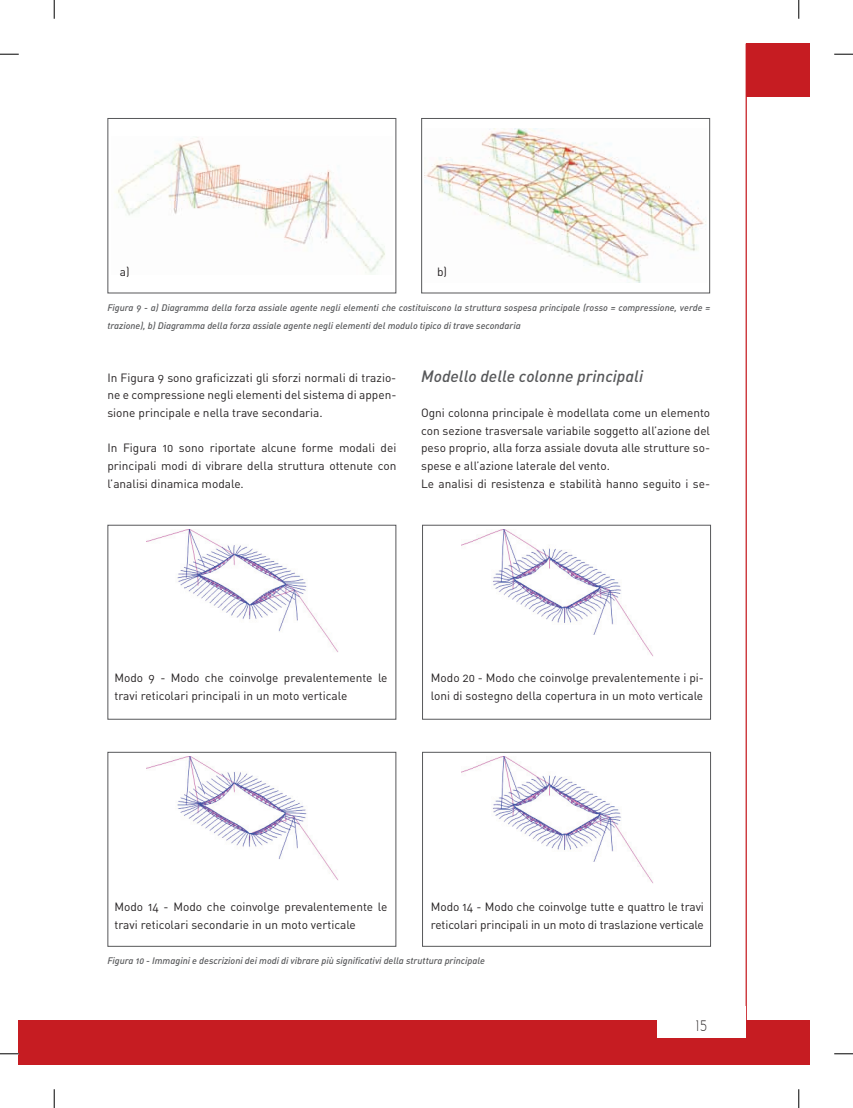
<style>
.page{position:relative;width:853px;height:1108px;background:#fff}
.page>*{position:absolute;margin:0;border:0;box-sizing:border-box;transform-origin:0 0}
.t1{font:16.25px "DIN Medium Italic Alt";color:#57585a}
.t2{font:15px "Capsuula";color:#231f20}
.t3{font:11.88px/17.6px "DIN Regular Alternate";letter-spacing:-.005em;color:#231f20}
.t4{font:9.38px/17.6px "DIN Medium Italic Alt";color:#57585a}
</style>
<div class="page">
<div style="left:19px;top:1020px;width:35px;height:44px;background:#c61c22"></div>
<div style="left:745px;top:44px;width:64px;height:53px;background:#c61c22"></div>
<hr style="left:745px;top:44px;width:1px;height:1020px;background:#c61c22">
<div style="left:54px;top:1020px;width:755px;height:44px;background:#c61c22"></div>
<div style="left:657px;top:1006px;width:88px;height:31px;background:#fff"></div>
<img style="left:116px;top:137px;width:269px;height:136px">
<div style="left:107px;top:118px;width:289px;height:175px;border:1px solid #57585a"></div>
<img style="left:425px;top:129px;width:281px;height:153px">
<div style="left:421px;top:118px;width:289px;height:175px;border:1px solid #57585a"></div>
<img style="left:146px;top:530px;width:192px;height:122px">
<div style="left:107px;top:525px;width:289px;height:194px;border:1px solid #57585a"></div>
<img style="left:146px;top:757px;width:192px;height:123px">
<div style="left:107px;top:752px;width:289px;height:194px;border:1px solid #57585a"></div>
<img style="left:461px;top:530px;width:192px;height:126px">
<div style="left:422px;top:525px;width:289px;height:194px;border:1px solid #57585a"></div>
<img style="left:461px;top:757px;width:192px;height:126px">
<div style="left:422px;top:752px;width:289px;height:194px;border:1px solid #57585a"></div>
<svg style="left:0;top:53px;width:19px;height:2px"></svg>
<svg style="left:834px;top:53px;width:18px;height:2px"></svg>
<svg style="left:0;top:1053px;width:19px;height:1px"></svg>
<svg style="left:834px;top:1053px;width:18px;height:1px"></svg>
<svg style="left:53px;top:0;width:2px;height:19px"></svg>
<svg style="left:53px;top:1089px;width:2px;height:19px"></svg>
<svg style="left:798px;top:0;width:1px;height:19px"></svg>
<svg style="left:798px;top:1089px;width:1px;height:19px"></svg>
<p class="t3" style="left:120px;top:262px;width:11px">a)</p>
<p class="t3" style="left:437px;top:262px;width:12px">b)</p>
<p class="t4" style="left:107px;top:298px;width:604px">Figura 9 - a) Diagramma della forza assiale agente negli elementi che costituiscono la struttura sospesa principale (rosso = compressione, verde = trazione), b) Diagramma della forza assiale agente negli elementi del modulo tipico di trave secondaria</p>
<p class="t3" style="left:107px;top:368px;width:290px;text-align:justify">In Figura 9 sono graficizzati gli sforzi normali di trazio&shy;ne e compressione negli elementi del sistema di appen&shy;sione principale e nella trave secondaria.</p>
<p class="t3" style="left:107px;top:439px;width:290px;text-align:justify">In Figura 10 sono riportate alcune forme modali dei principali modi di vibrare della struttura ottenute con l’analisi dinamica modale.</p>
<h1 class="t1" style="left:421px;top:365px;width:223px">Modello delle colonne principali</h1>
<p class="t3" style="left:421px;top:404px;width:290px">Ogni colonna principale è modellata come un elemento con sezione trasversale variabile soggetto all’azione del peso proprio, alla forza assiale dovuta alle strutture so&shy;spese e all’azione laterale del vento.<br>Le analisi di resistenza e stabilità hanno seguito i se-</p>
<p class="t3" style="left:114px;top:668px;width:274px">Modo 9 - Modo che coinvolge prevalentemente le travi reticolari principali in un moto verticale</p>
<p class="t3" style="left:431px;top:668px;width:274px">Modo 20 - Modo che coinvolge prevalentemente i pi&shy;loni di sostegno della copertura in un moto verticale</p>
<p class="t3" style="left:431px;top:898px;width:274px">Modo 14 - Modo che coinvolge tutte e quattro le travi reticolari principali in un moto di traslazione verticale</p>
<p class="t4" style="left:107px;top:952px;width:379px">Figura 10 - Immagini e descrizioni dei modi di vibrare più significativi della struttura principale</p>
<p class="t3" style="left:114px;top:898px;width:274px">Modo 14 - Modo che coinvolge prevalentemente le travi reticolari secondarie in un moto verticale</p>
<p class="t2" style="left:695px;top:1017px;width:13px">15</p>
</div>
